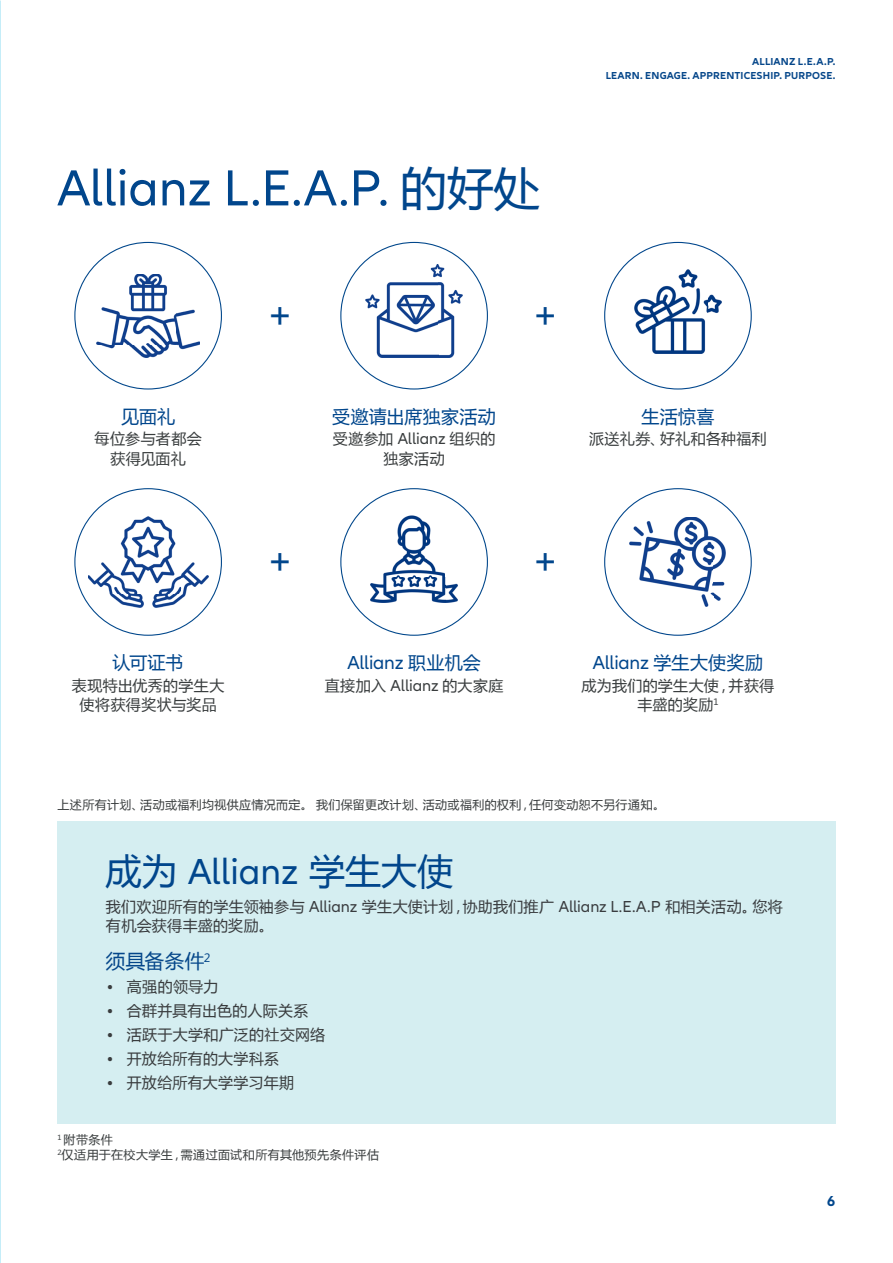
<style>
.page{position:relative;width:893px;height:1263px;background:#fff}
.page>*{position:absolute;margin:0;border:0;box-sizing:border-box;transform-origin:0 0}
.t1{font:52.5px "Allianz Neo";color:#01468c}
.Copy_10_13pt{font:39px "Allianz Neo";color:#01468c}
.t2{font:37.5px "Allianz Neo";color:#01468c}
.Copy_10_13pt-2{font:19.5px "Allianz Neo";letter-spacing:-.01em;color:#01468c}
.Subheadline___CTA_15{font:19.5px "Microsoft Ya Hei";letter-spacing:.025em;color:#05478a}
.Copy_10_13pt-3{font:18px "Microsoft Ya Hei";letter-spacing:.01em;color:#01468c}
.Copy_10_13pt-4{font:15px "Microsoft Ya Hei";letter-spacing:.02em;color:#393d3e}
.Subheadline___CTA_15-2{font:15px/19.5px "Microsoft Ya Hei";letter-spacing:.02em;color:#393c3f}
.Copy_10_13pt-5{font:15px "Microsoft Ya Hei";letter-spacing:.02em;color:#393c3e}
.t3{font:700 15px "Allianz Neo";color:#01468c}
.Copy_10_13pt-6{font:12px "Microsoft Ya Hei";letter-spacing:.03em;color:#393d3e}
.Subheadline___CTA_15-3{font:700 10.5px "Allianz Neo";letter-spacing:.015em;color:#06478a}
.s1{font-family:"Microsoft Ya Hei";font-size:46.5px}
.s2{font-family:"Allianz Neo";font-size:16.5px}
.s3{font-family:"Microsoft Ya Hei";font-size:18px}
.s4{font-family:"Microsoft Ya Hei";font-size:36px}
</style>
<div class="page">
<img style="left:630px;top:517px;width:96px;height:90px">
<img style="left:88px;top:517px;width:120px;height:90px">
<div style="left:57px;top:821px;width:779px;height:303px;background:#d5eef1"></div>
<img style="left:371px;top:515px;width:86px;height:87px">
<img style="left:634px;top:270px;width:87px;height:83px">
<img style="left:96px;top:274px;width:104px;height:83px">
<img style="left:366px;top:264px;width:96px;height:93px">
<p class="t1" style="left:57px;top:158px;width:484px">Allianz L.E.A.P. <span class="s1">的好处</span></p>
<p class="Subheadline___CTA_15-3" style="left:752px;top:56px;width:85px">ALLIANZ L.E.A.P.</p>
<p class="Subheadline___CTA_15-3" style="left:606px;top:69px;width:231px">LEARN. ENGAGE. APPRENTICESHIP. PURPOSE.</p>
<p class="Copy_10_13pt" style="left:269px;top:290px;width:23px">+</p>
<p class="Copy_10_13pt" style="left:535px;top:290px;width:23px">+</p>
<p class="Copy_10_13pt-3" style="left:121px;top:404px;width:55px">见面礼</p>
<p class="Copy_10_13pt-3" style="left:332px;top:404px;width:165px">受邀请出席独家活动</p>
<p class="Copy_10_13pt-3" style="left:641px;top:404px;width:75px">生活惊喜</p>
<p class="Copy_10_13pt-4" style="left:95px;top:429px;width:109px">每位参与者都会</p>
<p class="Copy_10_13pt-4" style="left:111px;top:448px;width:77px">获得见面礼</p>
<p class="Copy_10_13pt-4" style="left:333px;top:429px;width:164px">受邀参加 <span class="s2">Allianz</span> 组织的</p>
<p class="Copy_10_13pt-4" style="left:383px;top:448px;width:63px">独家活动</p>
<p class="Copy_10_13pt-4" style="left:589px;top:429px;width:179px">派送礼券、好礼和各种福利</p>
<p class="Copy_10_13pt" style="left:269px;top:537px;width:23px">+</p>
<p class="Copy_10_13pt" style="left:535px;top:537px;width:23px">+</p>
<p class="Copy_10_13pt-3" style="left:113px;top:650px;width:72px">认可证书</p>
<p class="Copy_10_13pt-2" style="left:347px;top:651px;width:135px">Allianz <span class="s3">职业机会</span></p>
<p class="Copy_10_13pt-2" style="left:593px;top:651px;width:172px">Allianz <span class="s3">学生大使奖励</span></p>
<p class="Copy_10_13pt-4" style="left:72px;top:675px;width:154px">表现特出优秀的学生大</p>
<p class="Copy_10_13pt-4" style="left:79px;top:695px;width:139px">使将获得奖状与奖品</p>
<p class="Copy_10_13pt-4" style="left:325px;top:675px;width:180px">直接加入 <span class="s2">Allianz</span> 的大家庭</p>
<p class="Copy_10_13pt-4" style="left:582px;top:675px;width:194px">成为我们的学生大使，并获得</p>
<p class="Copy_10_13pt-4" style="left:637px;top:695px;width:83px">丰盛的奖励<sup>1</sup></p>
<p class="Copy_10_13pt-6" style="left:57px;top:796px;width:609px">上述所有计划、活动或福利均视供应情况而定。 我们保留更改计划、活动或福利的权利，任何变动恕不另行通知。</p>
<p class="t2" style="left:105px;top:850px;width:349px"><span class="s4">成为</span> Allianz <span class="s4">学生大使</span></p>
<p class="Subheadline___CTA_15-2" style="left:106px;top:896px;width:678px">我们欢迎所有的学生领袖参与 <span class="s2">Allianz</span> 学生大使计划，协助我们推广 <span class="s2">Allianz L.E.A.P</span> 和相关活动。您将有机会获得丰盛的奖励。</p>
<p class="Subheadline___CTA_15" style="left:106px;top:948px;width:106px">须具备条件<sup>2</sup></p>
<p class="Copy_10_13pt-5" style="left:107px;top:977px;width:113px">• 高强的领导力</p>
<p class="Copy_10_13pt-5" style="left:107px;top:1001px;width:203px">• 合群并具有出色的人际关系</p>
<p class="Copy_10_13pt-5" style="left:107px;top:1025px;width:220px">• 活跃于大学和广泛的社交网络</p>
<p class="Copy_10_13pt-5" style="left:107px;top:1049px;width:174px">• 开放给所有的大学科系</p>
<p class="Copy_10_13pt-5" style="left:107px;top:1073px;width:189px">• 开放给所有大学学习年期</p>
<p class="Copy_10_13pt-6" style="left:57px;top:1132px;width:57px"><sup>1</sup> 附带条件</p>
<p class="Copy_10_13pt-6" style="left:57px;top:1147px;width:323px"><sup>2</sup>仅适用于在校大学生，需通过面试和所有其他预先条件评估</p>
<p class="t3" style="left:827px;top:1192px;width:10px">6</p>
</div>
